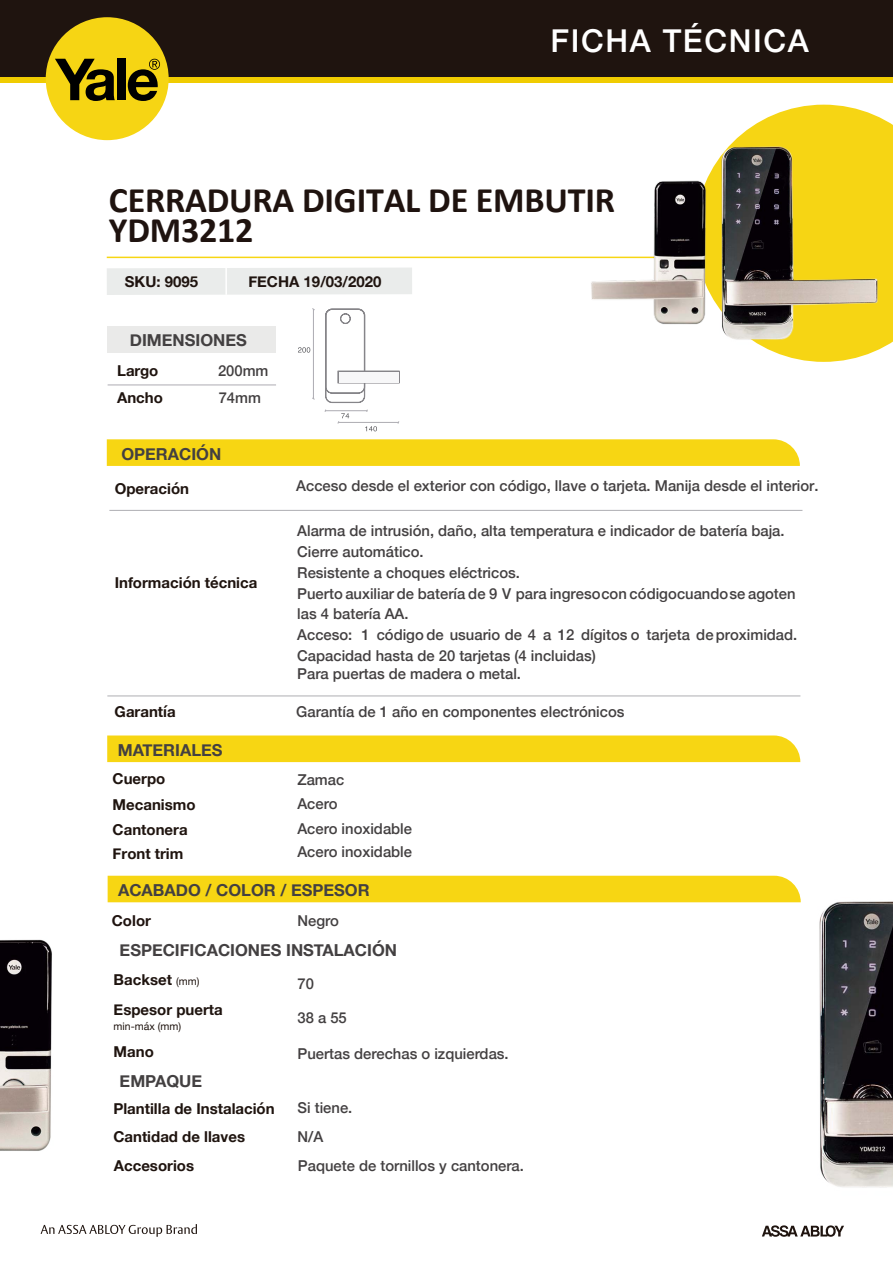
<style>
.page{position:relative;width:893px;height:1263px;background:#fff}
.page>*{position:absolute;margin:0;border:0;box-sizing:border-box;transform-origin:0 0}
.t1{font:700 36px/30px "Calibri";letter-spacing:-.005em;color:#1f130f}
.t2{font:500 31.5px "Helvetica Neue";letter-spacing:.05em;color:#fff}
.t3{font:700 16.5px "Helvetica Neue";color:#434041}
.t4{font:500 15px/20.7px "Helvetica Neue";color:#434041}
.t5{font:700 15px/25.5px "Helvetica Neue";color:#1f140f}
.t6{font:700 15px "Helvetica Neue";color:#1f130f}
.t7{font:10.5px "Helvetica Neue";color:#1f140f}
.s1{color:#1f140f}
.s2{font-weight:400;font-size:10.5px}
</style>
<div class="page">
<hr style="left:107px;top:257px;width:606px;height:1px;background:#f7d613">
<svg style="left:762px;top:1225px;width:82px;height:12px"></svg>
<svg style="left:41px;top:1224px;width:156px;height:13px"></svg>
<svg style="left:736px;top:105px;width:157px;height:257px;fill:#f6d514"></svg>
<div style="left:0;top:0;width:893px;height:78px;background:#1f140f"></div>
<div style="left:0;top:78px;width:893px;height:5px;background:#f0cc01"></div>
<div style="left:46px;top:17px;width:123px;height:123px;background:#f6d514;border-radius:50%"></div>
<svg style="left:55px;top:59px;width:60px;height:42px"></svg>
<div style="left:117px;top:59px;width:9px;height:41px;background:#000"></div>
<svg style="left:128px;top:59px;width:32px;height:42px"></svg>
<div style="left:107px;top:268px;width:305px;height:27px;background:#eaeceb"></div>
<hr style="left:225px;top:268px;width:2px;height:27px;background:#fff">
<svg style="left:107px;top:439px;width:693px;height:27px;background:#f7d618"></svg>
<hr style="left:109px;top:510px;width:693px;height:1px;background:#aeaeb3">
<div style="left:108px;top:326px;width:168px;height:26px;background:#eaeae9"></div>
<hr style="left:108px;top:385px;width:168px;height:1px;background:#adacb2">
<hr style="left:107px;top:695px;width:693px;height:1px;background:#aeaeb3">
<div style="left:107px;top:735px;width:693px;height:27px;background:#f7d613"></div>
<div style="left:108px;top:876px;width:690px;height:26px;background:#f7d613"></div>
<img style="left:574px;top:180px;width:124px;height:145px">
<img style="left:698px;top:139px;width:192px;height:215px">
<img style="left:0;top:939px;width:52px;height:212px">
<img style="left:785px;top:891px;width:108px;height:297px">
<hr style="left:325px;top:410px;width:42px;height:1px;background:#adacb2">
<svg style="left:365px;top:426px;width:12px;height:5px"></svg>
<hr style="left:338px;top:422px;width:60px;height:1px;background:#adacb2">
<svg style="left:337px;top:413px;width:12px;height:11px"></svg>
<hr style="left:313px;top:309px;width:1px;height:90px;background:#adacb2">
<svg style="left:298px;top:347px;width:12px;height:6px"></svg>
<svg style="left:325px;top:308px;width:75px;height:95px"></svg>
<div style="left:339px;top:372px;width:59px;height:10px;background:#f7f7f8"></div>
<h2 class="t2" style="left:551px;top:16px;width:260px">FICHA TÉCNICA</h2>
<h1 class="t1" style="left:109px;top:184px;width:508px">CERRADURA DIGITAL DE EMBUTIR<br>YDM3212</h1>
<p class="t6" style="left:125px;top:270px;width:75px">SKU: <span class="s1">9095</span></p>
<p class="t5" style="left:248px;top:269px;width:135px">FECHA 19/03/2020</p>
<p class="t3" style="left:130px;top:327px;width:119px">DIMENSIONES</p>
<p class="t5" style="left:117px;top:357px;width:47px;line-height:27px">Largo<br>Ancho</p>
<p class="t4" style="left:218px;top:356px;width:52px;line-height:27px">200mm<br>74mm</p>
<p class="t3" style="left:121px;top:441px;width:101px">OPERACIÓN</p>
<p class="t5" style="left:115px;top:476px;width:76px">Operación</p>
<p class="t4" style="left:296px;top:474px;width:524px">Acceso desde el exterior con código, llave o tarjeta. Manija desde el interior.</p>
<p class="t5" style="left:115px;top:570px;width:144px">Información técnica</p>
<p class="t4" style="left:297px;top:519px;width:502px">Alarma de intrusión, daño, alta temperatura e indicador de batería baja.<br>Cierre automático.<br>Resistente a choques eléctricos.<br>Puerto auxiliar de batería de 9 V para ingresocon códigocuandose agoten las 4 batería AA.<br>Acceso: 1 código de usuario de 4 a 12 dígitos o tarjeta de proximidad.<br>Capacidad hasta de 20 tarjetas (4 incluidas)</p>
<p class="t4" style="left:297px;top:662px;width:225px">Para puertas de madera o metal.</p>
<p class="t5" style="left:115px;top:699px;width:63px">Garantía</p>
<p class="t4" style="left:296px;top:700px;width:330px">Garantía de 1 año en componentes electrónicos</p>
<p class="t3" style="left:118px;top:737px;width:106px">MATERIALES</p>
<p class="t5" style="left:113px;top:767px;width:85px">Cuerpo<br>Mecanismo<br>Cantonera</p>
<p class="t5" style="left:113px;top:842px;width:72px">Front trim</p>
<p class="t4" style="left:297px;top:766px;width:48px;line-height:24px">Zamac<br>Acero</p>
<p class="t4" style="left:297px;top:817px;width:116px;line-height:22.5px">Acero inoxidable<br>Acero inoxidable</p>
<p class="t3" style="left:118px;top:877px;width:253px">ACABADO / COLOR / ESPESOR</p>
<p class="t6" style="left:112px;top:909px;width:41px">Color</p>
<p class="t4" style="left:297px;top:909px;width:43px">Negro</p>
<p class="t3" style="left:120px;top:938px;width:279px">ESPECIFICACIONES INSTALACIÓN</p>
<p class="t5" style="left:114px;top:965px;width:111px;line-height:30px">Backset <span class="s2">(mm)<br></span>Espesor puerta</p>
<p class="t7" style="left:114px;top:1018px;width:69px">min-máx (mm)</p>
<p class="t5" style="left:114px;top:1039px;width:42px">Mano</p>
<p class="t3" style="left:120px;top:1068px;width:84px">EMPAQUE</p>
<p class="t4" style="left:297px;top:972px;width:18px">70</p>
<p class="t4" style="left:297px;top:1006px;width:51px">38 a 55</p>
<p class="t4" style="left:297px;top:1042px;width:213px">Puertas derechas o izquierdas.</p>
<p class="t5" style="left:113px;top:1094px;width:163px;line-height:28.5px">Plantilla de Instalación<br>Cantidad de llaves</p>
<p class="t4" style="left:297px;top:1092px;width:56px;line-height:29px">Si tiene.<br>N/A</p>
<p class="t5" style="left:114px;top:1153px;width:82px">Accesorios</p>
<p class="t4" style="left:298px;top:1154px;width:227px">Paquete de tornillos y cantonera.</p>
</div>
